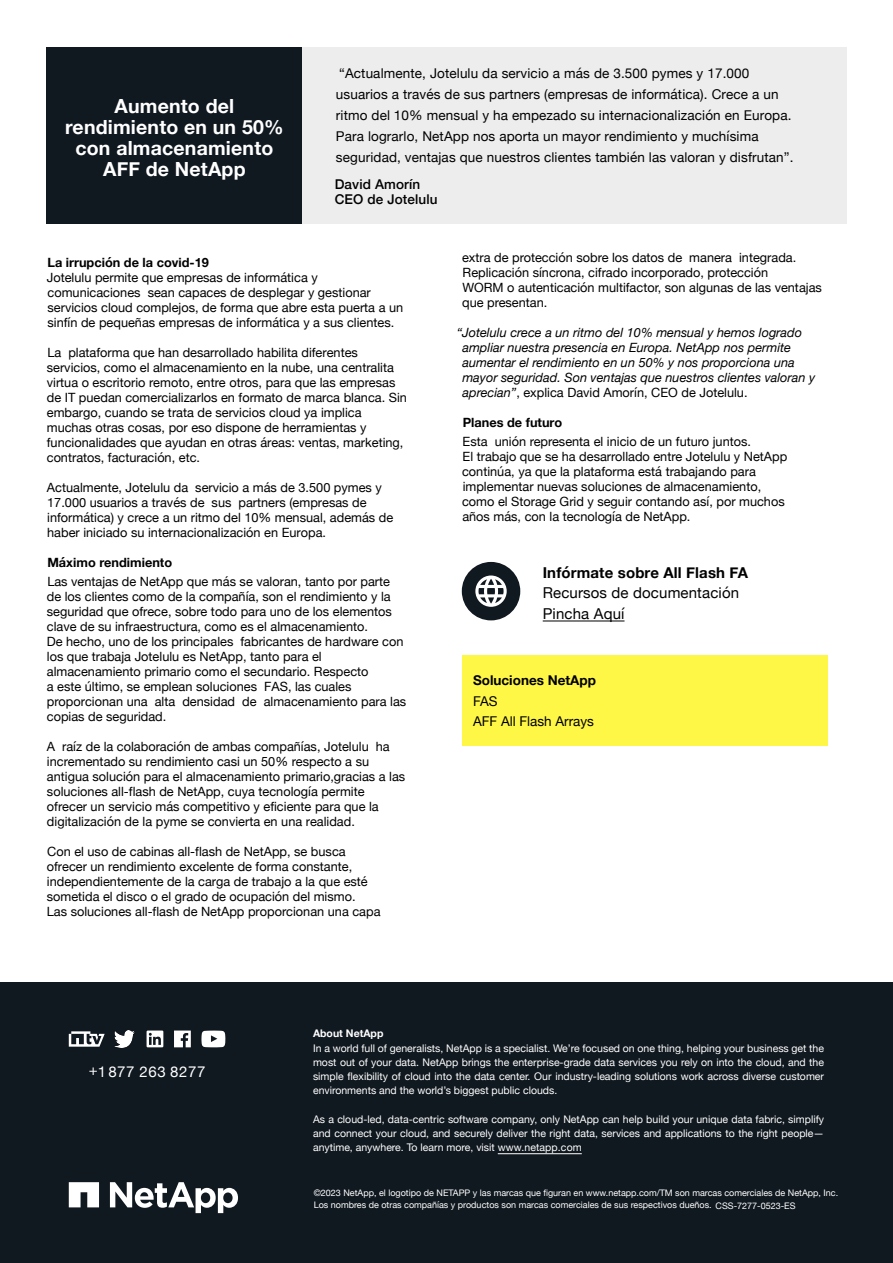
<style>
.page{position:relative;width:893px;height:1263px;background:#fff}
.page>*{position:absolute;margin:0;border:0;box-sizing:border-box;transform-origin:0 0}
.t1{font:700 19.5px/21px "Helvetica Neue";letter-spacing:.01em;color:#fff;text-align:center}
.t2{font:15px/21px "Helvetica Neue";letter-spacing:.01em;color:#000}
.t3{font:700 15px "Helvetica Neue";letter-spacing:.01em;color:#000}
.t4{font:15px "Helvetica Neue";letter-spacing:.04em;color:#fff}
.t5{font:13.5px/21px "Helvetica Neue";letter-spacing:.01em;color:#000}
.t6{font:500 13.5px/15px "Helvetica Neue";letter-spacing:.01em;color:#000}
.t7{font:700 13.5px "Helvetica Neue";color:#000}
.t8{font:12.75px/15px "Helvetica Neue";color:#000}
.t9{font:italic 12.75px/15px "Helvetica Neue";color:#000}
.t10{font:700 12.75px "Helvetica Neue";color:#000}
.t11{font:10.5px/14.2px "Helvetica Neue";color:#fff;text-align:justify}
.t12{font:700 10.5px "Helvetica Neue";color:#fff}
.t13{font:9px/12px "Helvetica Neue";color:#fff}
.s1{font-style:normal}
</style>
<div class="page">
<div style="left:0;top:982px;width:893px;height:281px;background:#101820"></div>
<hr style="left:498px;top:1153px;width:84px;height:1px;background:#fff">
<svg style="left:147px;top:1030px;width:16px;height:17px"></svg>
<svg style="left:174px;top:1030px;width:17px;height:17px"></svg>
<svg style="left:201px;top:1030px;width:24px;height:17px"></svg>
<svg style="left:69px;top:1031px;width:36px;height:16px"></svg>
<svg style="left:110px;top:1182px;width:128px;height:31px"></svg>
<svg style="left:69px;top:1182px;width:30px;height:25px"></svg>
<hr style="left:543px;top:621px;width:81px;height:1px;background:#000">
<div style="left:462px;top:562px;width:58px;height:58px;background:#101820;border-radius:50%"></div>
<svg style="left:476px;top:576px;width:30px;height:31px"></svg>
<div style="left:302px;top:47px;width:544px;height:176px;background:#ededed"></div>
<div style="left:47px;top:47px;width:255px;height:176px;background:#101820"></div>
<div style="left:462px;top:655px;width:365px;height:91px;background:#fff746"></div>
<img style="left:115px;top:1030px;width:20px;height:17px">
<h1 class="t1" style="left:65px;top:96px;width:220px">Aumento del rendimiento en un 50% con almacenamiento<br>AFF de NetApp</h1>
<p class="t5" style="left:336px;top:63px;width:459px">“Actualmente, Jotelulu da servicio a más de 3.500 pymes y 17.000 usuarios a través de sus partners (empresas de informática). Crece a un ritmo del 10% mensual y ha empezado su internacionalización en Europa.<br>Para lograrlo, NetApp nos aporta un mayor rendimiento y muchísima seguridad, ventajas que nuestros clientes también las valoran y disfrutan”.</p>
<p class="t6" style="left:335px;top:175px;width:104px">David Amorín<br>CEO de Jotelulu</p>
<p class="t10" style="left:47px;top:252px;width:163px">La irrupción de la covid-19</p>
<p class="t8" style="left:47px;top:270px;width:358px">Jotelulu permite que empresas de informática y comunicaciones sean capaces de desplegar y gestionar servicios cloud complejos, de forma que abre esta puerta a un sinfín de pequeñas empresas de informática y a sus clientes.</p>
<p class="t8" style="left:47px;top:345px;width:362px">La plataforma que han desarrollado habilita diferentes servicios, como el almacenamiento en la nube, una centralita virtua o escritorio remoto, entre otros, para que las empresas de IT puedan comercializarlos en formato de marca blanca. Sin embargo, cuando se trata de servicios cloud ya implica muchas otras cosas, por eso dispone de herramientas y funcionalidades que ayudan en otras áreas: ventas, marketing, contratos, facturación, etc.</p>
<p class="t8" style="left:47px;top:480px;width:348px">Actualmente, Jotelulu da servicio a más de 3.500 pymes y 17.000 usuarios a través de sus partners (empresas de informática) y crece a un ritmo del 10% mensual, además de haber iniciado su internacionalización en Europa.</p>
<p class="t10" style="left:47px;top:552px;width:126px">Máximo rendimiento</p>
<p class="t8" style="left:47px;top:575px;width:361px">Las ventajas de NetApp que más se valoran, tanto por parte de los clientes como de la compañía, son el rendimiento y la seguridad que ofrece, sobre todo para uno de los elementos clave de su infraestructura, como es el almacenamiento.<br>De hecho, uno de los principales fabricantes de hardware con los que trabaja Jotelulu es NetApp, tanto para el almacenamiento primario como el secundario. Respecto<br>a este último, se emplean soluciones FAS, las cuales proporcionan una alta densidad de almacenamiento para las copias de seguridad.</p>
<p class="t8" style="left:47px;top:740px;width:360px">A raíz de la colaboración de ambas compañías, Jotelulu ha incrementado su rendimiento casi un 50% respecto a su antigua solución para el almacenamiento primario,gracias a las soluciones all-flash de NetApp, cuya tecnología permite ofrecer un servicio más competitivo y eficiente para que la digitalización de la pyme se convierta en una realidad.</p>
<p class="t8" style="left:47px;top:845px;width:335px">Con el uso de cabinas all-flash de NetApp, se busca ofrecer un rendimiento excelente de forma constante, independientemente de la carga de trabajo a la que esté sometida el disco o el grado de ocupación del mismo.<br>Las soluciones all-flash de NetApp proporcionan una capa</p>
<p class="t8" style="left:462px;top:251px;width:361px">extra de protección sobre los datos de manera integrada.<br>Replicación síncrona, cifrado incorporado, protección<br>WORM o autenticación multifactor, son algunas de las ventajas que presentan.</p>
<p class="t9" style="left:462px;top:326px;width:354px;text-indent:-6px">“Jotelulu crece a un ritmo del 10% mensual y hemos logrado ampliar nuestra presencia en Europa. NetApp nos permite aumentar el rendimiento en un 50% y nos proporciona una mayor seguridad. Son ventajas que nuestros clientes valoran y aprecian”<span class="s1">, explica David Amorín, CEO de Jotelulu.</span></p>
<p class="t10" style="left:463px;top:412px;width:101px">Planes de futuro</p>
<p class="t8" style="left:462px;top:435px;width:327px">Esta unión representa el inicio de un futuro juntos.<br>El trabajo que se ha desarrollado entre Jotelulu y NetApp continúa, ya que la plataforma está trabajando para implementar nuevas soluciones de almacenamiento, como el Storage Grid y seguir contando así, por muchos años más, con la tecnología de NetApp.</p>
<p class="t3" style="left:543px;top:561px;width:207px">Infórmate sobre All Flash FA</p>
<p class="t2" style="left:543px;top:583px;width:198px">Recursos de documentación<br>Pincha Aquí</p>
<p class="t7" style="left:473px;top:669px;width:124px">Soluciones NetApp</p>
<p class="t5" style="left:473px;top:691px;width:122px">FAS<br>AFF All Flash Arrays</p>
<p class="t4" style="left:89px;top:1061px;width:118px">+1 877 263 8277</p>
<p class="t12" style="left:313px;top:1025px;width:72px">About NetApp</p>
<p class="t11" style="left:313px;top:1041px;width:513px">In a world full of generalists, NetApp is a specialist. We’re focused on one thing, helping your business get the most out of your data. NetApp brings the enterprise-grade data services you rely on into the cloud, and the simple flexibility of cloud into the data center. Our industry-leading solutions work across diverse customer environments and the world’s biggest public clouds.</p>
<p class="t11" style="left:313px;top:1113px;width:513px">As a cloud-led, data-centric software company, only NetApp can help build your unique data fabric, simplify and connect your cloud, and securely deliver the right data, services and applications to the right people— anytime, anywhere. To learn more, visit www.netapp.com</p>
<p class="t13" style="left:314px;top:1188px;width:526px">©2023 NetApp, el logotipo de NETAPP y las marcas que figuran en www.netapp.com/TM son marcas comerciales de NetApp, Inc.<br>Los nombres de otras compañías y productos son marcas comerciales de sus respectivos dueños. CSS-7277-0523-ES</p>
</div>
